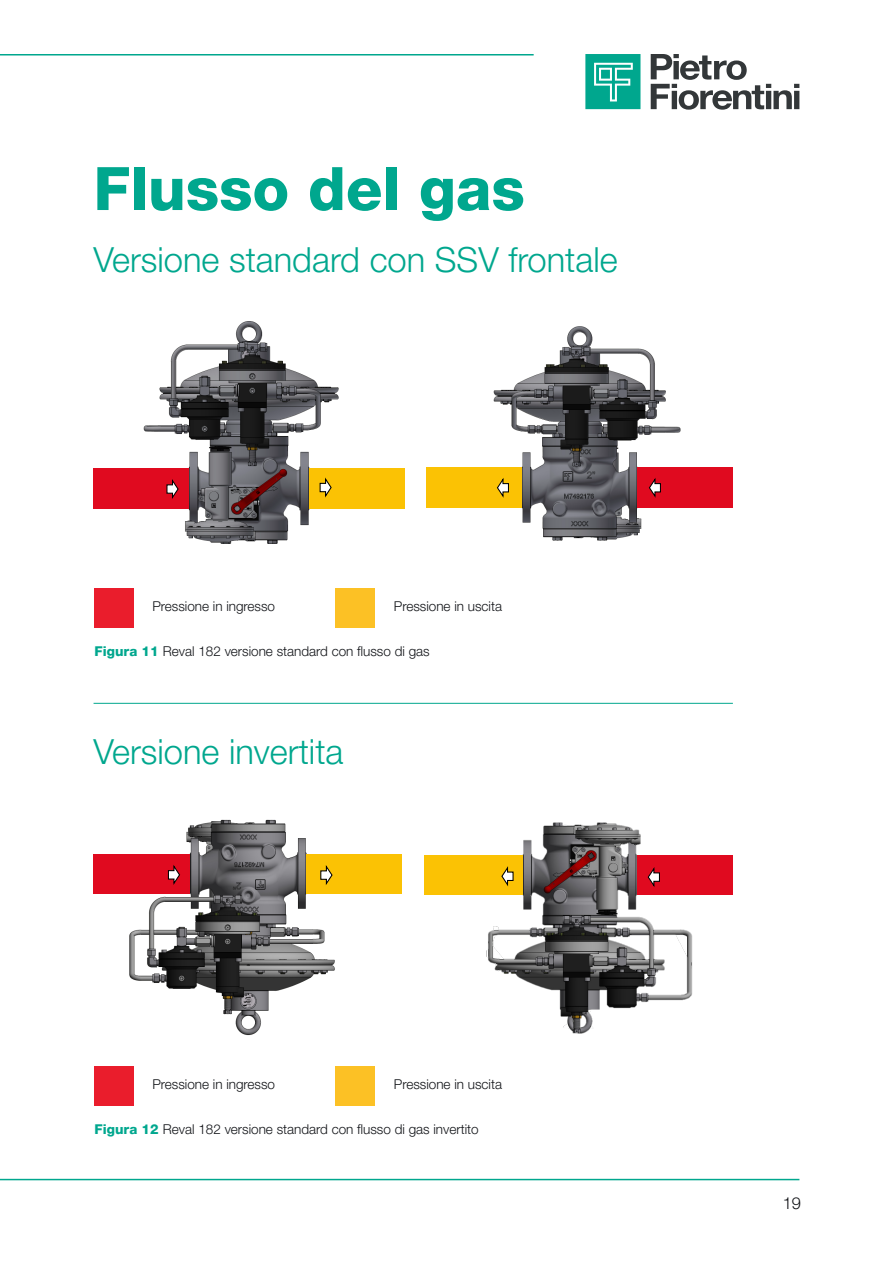
<style>
.page{position:relative;width:893px;height:1263px;background:#fff}
.page>*{position:absolute;margin:0;border:0;box-sizing:border-box;transform-origin:0 0}
.Titolo_Capitolo{font:800 60px "Helvetica Neue LT Pro";color:#00a78e}
.Titoletto{font:300 34.5px "Helvetica Neue LT Pro";color:#00a78e}
.t1{font:300 16.5px "Helvetica Neue LT Pro";color:#121418}
.testo_sciolto{font:300 13.5px "Helvetica Neue LT Pro";color:#121418}
.s1{font-weight:800;color:#00a78e}
</style>
<div class="page">
<hr style="left:0;top:54px;width:534px;height:2px;background:#00a78e">
<hr style="left:0;top:1179px;width:799px;height:1px;background:#00a78e">
<svg style="left:651px;top:54px;width:148px;height:56px"></svg>
<svg style="left:585px;top:54px;width:55px;height:55px;background:#27b49f"></svg>
<div style="left:94px;top:588px;width:40px;height:40px;background:#ea1d2c"></div>
<div style="left:94px;top:1066px;width:40px;height:40px;background:#ea1d2c"></div>
<div style="left:335px;top:588px;width:40px;height:40px;background:#fcc125"></div>
<div style="left:335px;top:1066px;width:40px;height:40px;background:#fcc125"></div>
<hr style="left:94px;top:703px;width:639px;height:1px;background:#00a78e">
<img style="left:493px;top:326px;width:188px;height:215px">
<div style="left:427px;top:467px;width:95px;height:41px;background:#fbc204"></div>
<div style="left:638px;top:467px;width:95px;height:41px;background:#e00a1f"></div>
<img style="left:130px;top:321px;width:215px;height:223px">
<div style="left:310px;top:469px;width:95px;height:40px;background:#fbc204"></div>
<div style="left:94px;top:469px;width:95px;height:40px;background:#e00a1f"></div>
<svg style="left:166px;top:479px;width:13px;height:20px"></svg>
<svg style="left:319px;top:477px;width:13px;height:21px"></svg>
<svg style="left:497px;top:478px;width:12px;height:20px"></svg>
<svg style="left:649px;top:478px;width:12px;height:20px"></svg>
<img style="left:486px;top:822px;width:207px;height:212px">
<img style="left:117px;top:819px;width:218px;height:217px">
<div style="left:306px;top:854px;width:96px;height:40px;background:#fbc204"></div>
<div style="left:94px;top:854px;width:96px;height:39px;background:#e00a1f"></div>
<div style="left:424px;top:855px;width:99px;height:40px;background:#fbc204"></div>
<div style="left:637px;top:855px;width:96px;height:40px;background:#e00a1f"></div>
<svg style="left:501px;top:866px;width:13px;height:20px"></svg>
<svg style="left:647px;top:867px;width:13px;height:20px"></svg>
<svg style="left:167px;top:865px;width:13px;height:20px"></svg>
<svg style="left:320px;top:865px;width:13px;height:20px"></svg>
<p class="Titolo_Capitolo" style="left:94px;top:153px;width:433px">Flusso del gas</p>
<p class="Titoletto" style="left:94px;top:239px;width:526px">Versione standard con SSV frontale</p>
<p class="testo_sciolto" style="left:152px;top:598px;width:124px">Pressione in ingresso</p>
<p class="testo_sciolto" style="left:394px;top:598px;width:110px">Pressione in uscita</p>
<p class="testo_sciolto" style="left:95px;top:643px;width:337px"><span class="s1">Figura 11</span> Reval 182 versione standard con flusso di gas</p>
<p class="Titoletto" style="left:94px;top:731px;width:251px">Versione invertita</p>
<p class="testo_sciolto" style="left:152px;top:1076px;width:124px">Pressione in ingresso</p>
<p class="testo_sciolto" style="left:394px;top:1076px;width:110px">Pressione in uscita</p>
<p class="testo_sciolto" style="left:95px;top:1121px;width:386px"><span class="s1">Figura 12</span> Reval 182 versione standard con flusso di gas invertito</p>
<p class="t1" style="left:783px;top:1193px;width:20px">19</p>
</div>
